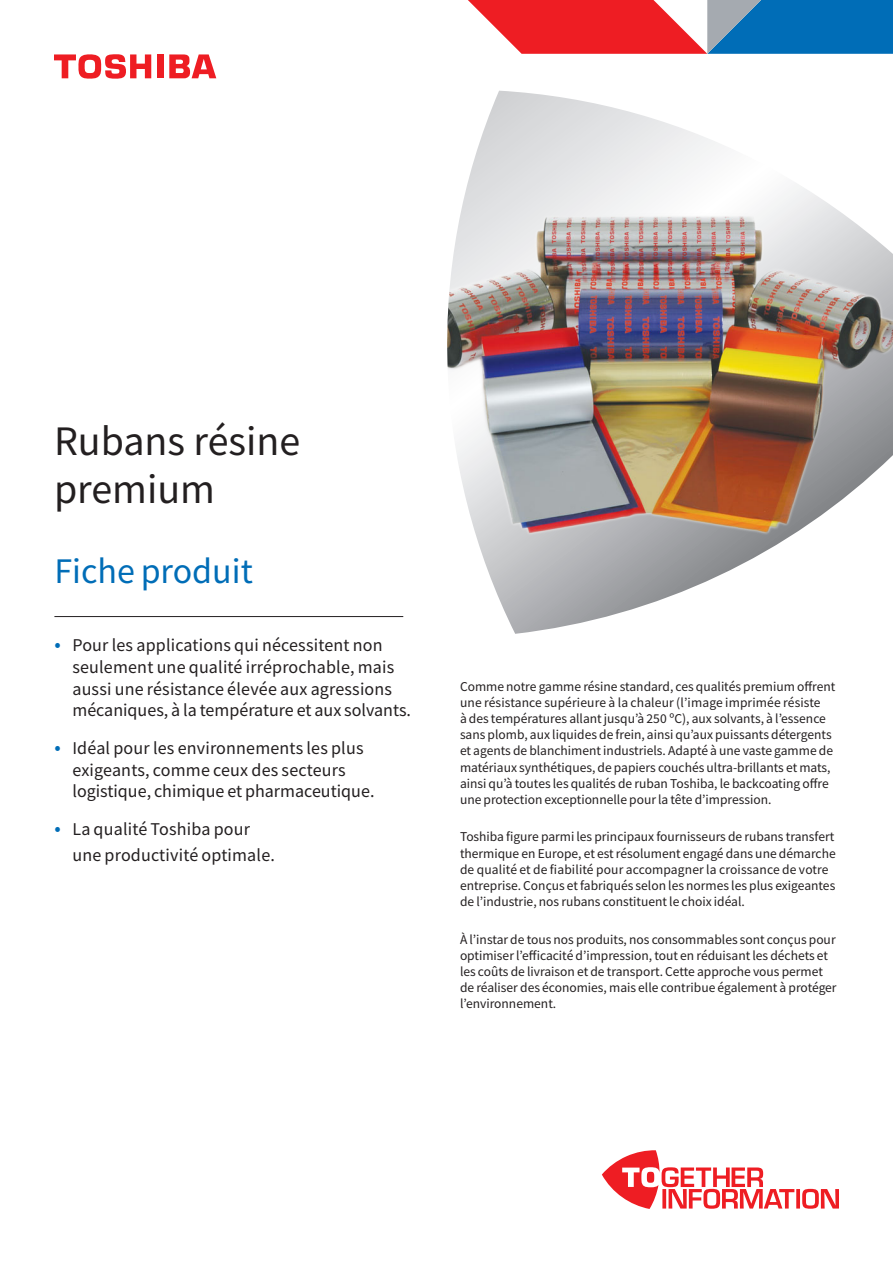
<style>
.page{position:relative;width:893px;height:1263px;background:#fff}
.page>*{position:absolute;margin:0;border:0;box-sizing:border-box;transform-origin:0 0}
.t1{font:42px/48px "Toshiba Sans";color:#231f20}
.Collateral_type{font:36px "Toshiba Sans";color:#006db7}
.Highlight_bullets{font:18px/21.6px "Toshiba Sans";letter-spacing:.01em;color:#231f20}
.Main_text_WHITE{font:13.5px/16.2px "Toshiba Sans";color:#231f20}
.Main_text_BLACK{font:13.5px/16.2px "Toshiba Sans";color:#231f20}
.s1{font-size:21px;color:#006db7}
</style>
<div class="page">
<svg style="left:467px;top:91px;width:335px;height:543px"></svg>
<img style="left:447px;top:187px;width:446px;height:381px">
<div style="left:157px;top:54px;width:7px;height:24px;background:#ee1d23"></div>
<svg style="left:54px;top:54px;width:97px;height:25px"></svg>
<svg style="left:169px;top:54px;width:47px;height:24px"></svg>
<svg style="left:602px;top:1150px;width:237px;height:59px"></svg>
<svg style="left:468px;top:0;width:425px;height:54px;background:#94617f"></svg>
<hr style="left:54px;top:616px;width:349px;height:1px;background:#231f20">
<p class="t1" style="left:54px;top:417px;width:248px">Rubans résine premium</p>
<p class="Collateral_type" style="left:54px;top:548px;width:200px">Fiche produit</p>
<p class="Highlight_bullets" style="left:72px;top:634px;width:340px;text-indent:-18px"><span class="s1">•</span> Pour les applications qui nécessitent non seulement une qualité irréprochable, mais aussi une résistance élevée aux agressions mécaniques, à la température et aux solvants.</p>
<p class="Highlight_bullets" style="left:72px;top:737px;width:304px;text-indent:-18px"><span class="s1">•</span> Idéal pour les environnements les plus exigeants, comme ceux des secteurs logistique, chimique et pharmaceutique.</p>
<p class="Highlight_bullets" style="left:72px;top:817px;width:204px;line-height:25.2px;text-indent:-18px"><span class="s1">•</span> La qualité Toshiba pour une productivité optimale.</p>
<p class="Main_text_BLACK" style="left:460px;top:678px;width:377px">Comme notre gamme résine standard, ces qualités premium offrent une résistance supérieure à la chaleur (l’image imprimée résiste<br>à des températures allant jusqu’à 250 ºC), aux solvants, à l’essence sans plomb, aux liquides de frein, ainsi qu’aux puissants détergents et agents de blanchiment industriels. Adapté à une vaste gamme de matériaux synthétiques, de papiers couchés ultra-brillants et mats, ainsi qu’à toutes les qualités de ruban Toshiba, le backcoating offre une protection exceptionnelle pour la tête d’impression.</p>
<p class="Main_text_WHITE" style="left:460px;top:829px;width:377px">Toshiba figure parmi les principaux fournisseurs de rubans transfert thermique en Europe, et est résolument engagé dans une démarche de qualité et de fiabilité pour accompagner la croissance de votre entreprise. Conçus et fabriqués selon les normes les plus exigeantes de l’industrie, nos rubans constituent le choix idéal.</p>
<p class="Main_text_WHITE" style="left:460px;top:931px;width:378px">À l’instar de tous nos produits, nos consommables sont conçus pour optimiser l’efficacité d’impression, tout en réduisant les déchets et les coûts de livraison et de transport. Cette approche vous permet de réaliser des économies, mais elle contribue également à protéger l’environnement.</p>
</div>
